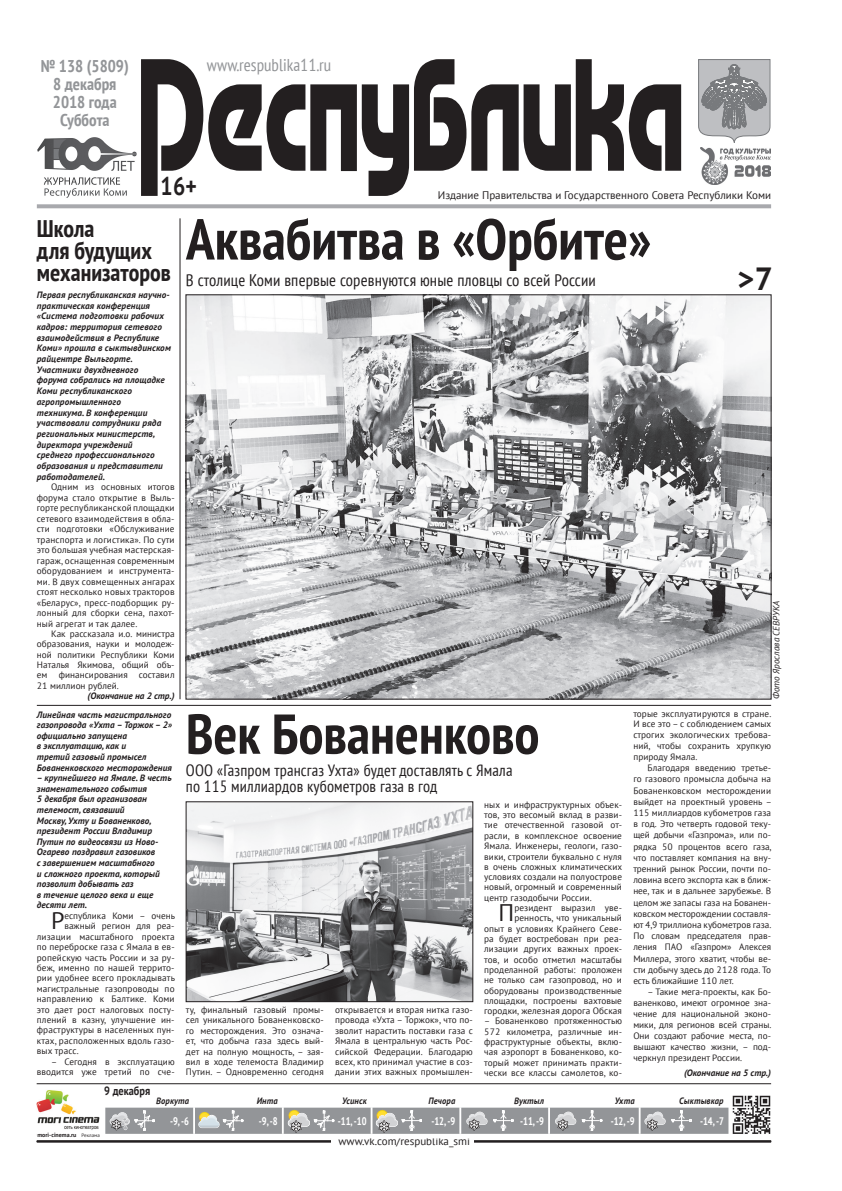
<style>
.page{position:relative;width:842px;height:1191px;background:#fff}
.page>*{position:absolute;margin:0;border:0;box-sizing:border-box;transform-origin:0 0}
.t1{font:700 condensed 57.4px "PT Sans";color:#231f20}
.t2{font:700 condensed 56px "PT Sans";color:#231f20}
.t3{font:700 32px "PT Sans";color:#231f20}
.t4{font:700 25.4px "PT Sans";color:#231f20;scale:.85 1}
.t5{font:24.1px "PT Sans";color:#231f20}
.t6{font:700 condensed 24px/22px "PT Sans";color:#231f20}
.t7{font:23.9px "PT Sans";color:#231f20}
.t8{font:condensed 17.1px "PT Sans";color:#939598}
.t9{font:700 condensed 17px/18px "PT Sans";color:#939598;text-align:center}
.t10{font:condensed 16.7px "PT Sans";letter-spacing:.01em;color:#231f20}
.t11{font:condensed 16.3px/16.3px "PT Sans";letter-spacing:.01em;color:#231f20}
.t12{font:700 12px "PT Sans";color:#231f20;scale:.86 1}
.t13{font:11px "PT Sans";color:#231f20}
.t14{font:700 condensed 11px "PT Sans";color:#fff;scale:.92 1}
.t15{font:9.2px/10.4px "PT Sans";letter-spacing:.01em;color:#231f20;text-align:justify}
.t16{font:italic 700 9.2px/10.7px "PT Sans";letter-spacing:.01em;color:#231f20}
.t17{font:italic 700 9.2px "PT Sans";letter-spacing:.01em;color:#231f20;scale:.92 1}
.t18{font:italic 9.2px "PT Sans";color:#231f20}
.t19{font:700 6px "PT Sans";color:#231f20}
.s1{font-weight:400;font-size:5px}
</style>
<div class="page">
<svg style="left:698px;top:59px;width:73px;height:84px;background:#a9abad"></svg>
<svg style="left:141px;top:59px;width:540px;height:137px"></svg>
<svg style="left:37px;top:204px;width:734px;height:4px;background:#aeafb3"></svg>
<svg style="left:36px;top:1140px;width:736px;height:3px"></svg>
<hr style="left:37px;top:1140px;width:734px;height:2px;background:#231f20">
<div style="left:332px;top:1136px;width:142px;height:16px;background:#fff"></div>
<img style="left:732px;top:1095px;width:39px;height:39px">
<div style="left:105px;top:1093px;width:622px;height:41px;background:#a3a5a7"></div>
<hr style="left:37px;top:1083px;width:734px;height:1px;background:#231f20">
<img style="left:700px;top:148px;width:70px;height:37px">
<img style="left:38px;top:137px;width:99px;height:60px">
<img style="left:37px;top:1116px;width:63px;height:14px">
<img style="left:37px;top:1090px;width:39px;height:24px">
<svg style="left:105px;top:1093px;width:623px;height:40px"></svg>
<img style="left:188px;top:297px;width:581px;height:400px">
<hr style="left:37px;top:705px;width:734px;height:1px;background:#231f20">
<hr style="left:180px;top:218px;width:1px;height:481px;background:#231f20">
<img style="left:188px;top:803px;width:283px;height:196px">
<div style="left:186px;top:801px;width:287px;height:200px;border:1px solid #231f20"></div>
<h3 class="t9" style="left:41px;top:57px;width:89px">№ 138 (5809)<br>8 декабря<br>2018 года<br>Суббота</h3>
<h3 class="t8" style="left:207px;top:54px;width:126px">www.respublika11.ru</h3>
<h3 class="t4" style="left:161px;top:169px;width:44px">16+</h3>
<p class="t13" style="left:438px;top:188px;width:335px">Издание Правительства и Государственного Совета Республики Коми</p>
<h3 class="t6" style="left:37px;top:217px;width:135px">Школа<br>для будущих механизаторов</h3>
<p class="t16" style="left:37px;top:289px;width:136px">Первая республиканская научно&shy;практическая конференция «Система подготовки рабочих кадров: территория сетевого взаимодействия в Республике<br>Коми» прошла в сыктывдинском райцентре Выльгорте.<br>Участники двухдневного форума собрались на площадке<br>Коми республиканского агропромышленного техникума. В конференции участвовали сотрудники ряда региональных министерств, директора учреждений<br>среднего профессионального образования и представители работодателей.</p>
<p class="t15" style="left:37px;top:481px;width:140px;text-indent:14px">Одним из основных итогов форума стало открытие в Выль&shy;горте республиканской площадки сетевого взаимодействия в обла&shy;сти подготовки «Обслуживание транспорта и логистика». По сути это большая учебная мастерская&shy;гараж, оснащенная современным оборудованием и инструмента&shy;ми. В двух совмещенных ангарах стоят несколько новых тракторов «Беларус», пресс-подборщик ру&shy;лонный для сборки сена, пахот&shy;ный агрегат и так далее.</p>
<p class="t15" style="left:37px;top:628px;width:139px;text-indent:14px">Как рассказала и.о. министра образования, науки и молодеж&shy;ной политики Республики Коми Наталья Якимова, общий объ&shy;ем финансирования составил 21 миллион рублей.</p>
<p class="t16" style="left:88px;top:690px;width:89px">(Окончание на 2 стр.)</p>
<p class="t16" style="left:37px;top:709px;width:137px">Линейная часть магистрального газопровода «Ухта – Торжок – 2» официально запущена<br>в эксплуатацию, как и<br>третий газовый промысел<br>Бованенковского месторождения</p>
<p class="t16" style="left:37px;top:772px;width:136px">– крупнейшего на Ямале. В честь знаменательного события<br>5 декабря был организован телемост, связавший<br>Москву, Ухту и Бованенково, президент России Владимир<br>Путин по видеосвязи из Ново-<br>Огарево поздравил газовиков<br>с завершением масштабного<br>и сложного проекта, который позволит добывать газ<br>в течение целого века и еще десяти лет.</p>
<h3 class="t5" style="left:51px;top:905px;width:15px">Р</h3>
<p class="t15" style="left:64px;top:910px;width:112px">еспублика Коми – очень</p>
<p class="t15" style="left:64px;top:920px;width:112px">важный регион для реа-</p>
<p class="t15" style="left:37px;top:931px;width:139px">лизации масштабного проекта</p>
<p class="t15" style="left:37px;top:941px;width:139px">по переброске газа с Ямала в ев-</p>
<p class="t15" style="left:37px;top:952px;width:139px">ропейскую часть России и за ру-</p>
<p class="t15" style="left:37px;top:962px;width:139px">беж, именно по нашей террито-</p>
<p class="t15" style="left:37px;top:972px;width:140px">рии удобнее всего прокладывать</p>
<p class="t15" style="left:37px;top:983px;width:139px">магистральные газопроводы по</p>
<p class="t15" style="left:37px;top:993px;width:139px">направлению к Балтике. Коми</p>
<p class="t15" style="left:37px;top:1004px;width:139px">это дает рост налоговых посту-</p>
<p class="t15" style="left:37px;top:1014px;width:139px">плений в казну, улучшение ин-</p>
<p class="t15" style="left:37px;top:1024px;width:139px">фраструктуры в населенных пун-</p>
<p class="t15" style="left:37px;top:1035px;width:139px">ктах, расположенных вдоль газо-</p>
<p class="t15" style="left:37px;top:1045px;width:43px">вых трасс.</p>
<p class="t15" style="left:37px;top:1056px;width:139px;text-align:right">– Сегодня в эксплуатацию вводится уже третий по сче-</p>
<h1 class="t1" style="left:186px;top:202px;width:467px">Аквабитва в «Орбите»</h1>
<h3 class="t10" style="left:186px;top:270px;width:411px">В столице Коми впервые соревнуются юные пловцы со всей России</h3>
<h3 class="t3" style="left:737px;top:258px;width:37px">&gt;7</h3>
<p class="t18" style="left:770px;top:699px;width:100px;rotate:-90deg">Фото Ярослава СЕВРУКА</p>
<h2 class="t2" style="left:186px;top:697px;width:355px">Век Бованенково</h2>
<h3 class="t11" style="left:186px;top:761px;width:328px">ООО «Газпром трансгаз Ухта» будет доставлять с Ямала по 115 миллиардов кубометров газа в год</h3>
<p class="t15" style="left:484px;top:799px;width:140px">ных и инфраструктурных объек&shy;тов, это весомый вклад в разви&shy;тие отечественной газовой от&shy;расли, в комплексное освоение Ямала. Инженеры, геологи, газо&shy;вики, строители буквально с нуля в очень сложных климатических условиях создали на полуострове новый, огромный и современный центр газодобычи России.</p>
<h3 class="t7" style="left:498px;top:897px;width:17px">П</h3>
<p class="t15" style="left:484px;top:902px;width:139px;text-align:right">резидент выразил уве&shy;ренность, что уникальный<br>опыт в условиях Крайнего Севе&shy;ра будет востребован при реа&shy;лизации других важных проек&shy;тов, и особо отметил масштабы проделанной работы: проложен не только сам газопровод, но и оборудованы производственные площадки, построены вахтовые городки, железная дорога Обская</p>
<p class="t15" style="left:484px;top:1015px;width:139px">– Бованенково протяженностью 572 километра, различные ин&shy;фраструктурные объекты, вклю&shy;чая аэропорт в Бованенково, ко&shy;торый может принимать практи&shy;чески все классы самолетов, ко-</p>
<p class="t15" style="left:186px;top:1004px;width:139px">ту, финальный газовый промы&shy;сел уникального Бованенковско&shy;го месторождения. Это означа&shy;ет, что добыча газа здесь вый&shy;дет на полную мощность, – зая&shy;вил в ходе телемоста Владимир Путин. – Одновременно сегодня</p>
<p class="t15" style="left:335px;top:1004px;width:139px">открывается и вторая нитка газо&shy;провода «Ухта – Торжок», что по&shy;зволит нарастить поставки газа с Ямала в центральную часть Рос&shy;сийской Федерации. Благодарю всех, кто принимал участие в соз&shy;дании этих важных промышлен-</p>
<p class="t15" style="left:633px;top:708px;width:140px;line-height:10.8px">торые эксплуатируются в стране.<br>И все это – с соблюдением самых строгих экологических требова&shy;ний, чтобы сохранить хрупкую природу Ямала.</p>
<p class="t15" style="left:633px;top:762px;width:140px;line-height:11.2px;text-indent:14px">Благодаря введению третье&shy;го газового промысла добыча на Бованенковском месторождении выйдет на проектный уровень – 115 миллиардов кубометров газа в год. Это четверть годовой теку&shy;щей добычи «Газпрома», или по&shy;рядка 50 процентов всего газа, что поставляет компания на вну&shy;тренний рынок России, почти по&shy;ловина всего экспорта как в ближ&shy;нее, так и в дальнее зарубежье. В целом же запасы газа на Бованен&shy;ковском месторождении составля&shy;ют 4,9 триллиона кубометров газа.<br>По словам председателя прав&shy;ления ПАО «Газпром» Алексея Миллера, этого хватит, чтобы ве&shy;сти добычу здесь до 2128 года. То есть ближайшие 110 лет.</p>
<p class="t15" style="left:633px;top:986px;width:140px;line-height:11px;text-indent:14px">– Такие мега-проекты, как Бо&shy;ваненково, имеют огромное зна&shy;чение для национальной эконо&shy;мики, для регионов всей страны.<br>Они создают рабочие места, по&shy;вышают качество жизни, – под&shy;черкнул президент России.</p>
<p class="t16" style="left:684px;top:1067px;width:89px">(Окончание на 5 стр.)</p>
<h3 class="t12" style="left:104px;top:1082px;width:55px">9 декабря</h3>
<p class="t17" style="left:156px;top:1095px;width:37px">Воркута</p>
<p class="t17" style="left:257px;top:1095px;width:24px">Инта</p>
<p class="t17" style="left:342px;top:1095px;width:28px">Усинск</p>
<p class="t17" style="left:428px;top:1095px;width:31px">Печора</p>
<p class="t17" style="left:514px;top:1095px;width:34px">Вуктыл</p>
<p class="t17" style="left:615px;top:1095px;width:23px">Ухта</p>
<p class="t17" style="left:679px;top:1095px;width:50px">Сыктывкар</p>
<p class="t14" style="left:170px;top:1113px;width:22px">-9, -6</p>
<p class="t14" style="left:259px;top:1113px;width:22px">-9, -8</p>
<p class="t14" style="left:338px;top:1113px;width:33px">-11, -10</p>
<p class="t14" style="left:431px;top:1113px;width:27px">-12, -9</p>
<p class="t14" style="left:520px;top:1113px;width:27px">-11, -9</p>
<p class="t14" style="left:611px;top:1113px;width:27px">-12, -9</p>
<p class="t14" style="left:700px;top:1113px;width:27px">-14, -7</p>
<p class="t19" style="left:37px;top:1131px;width:64px">mori-cinema.ru <span class="s1">Реклама</span></p>
<p class="t13" style="left:339px;top:1134px;width:133px">www.vk.com/respublika_smi</p>
</div>
